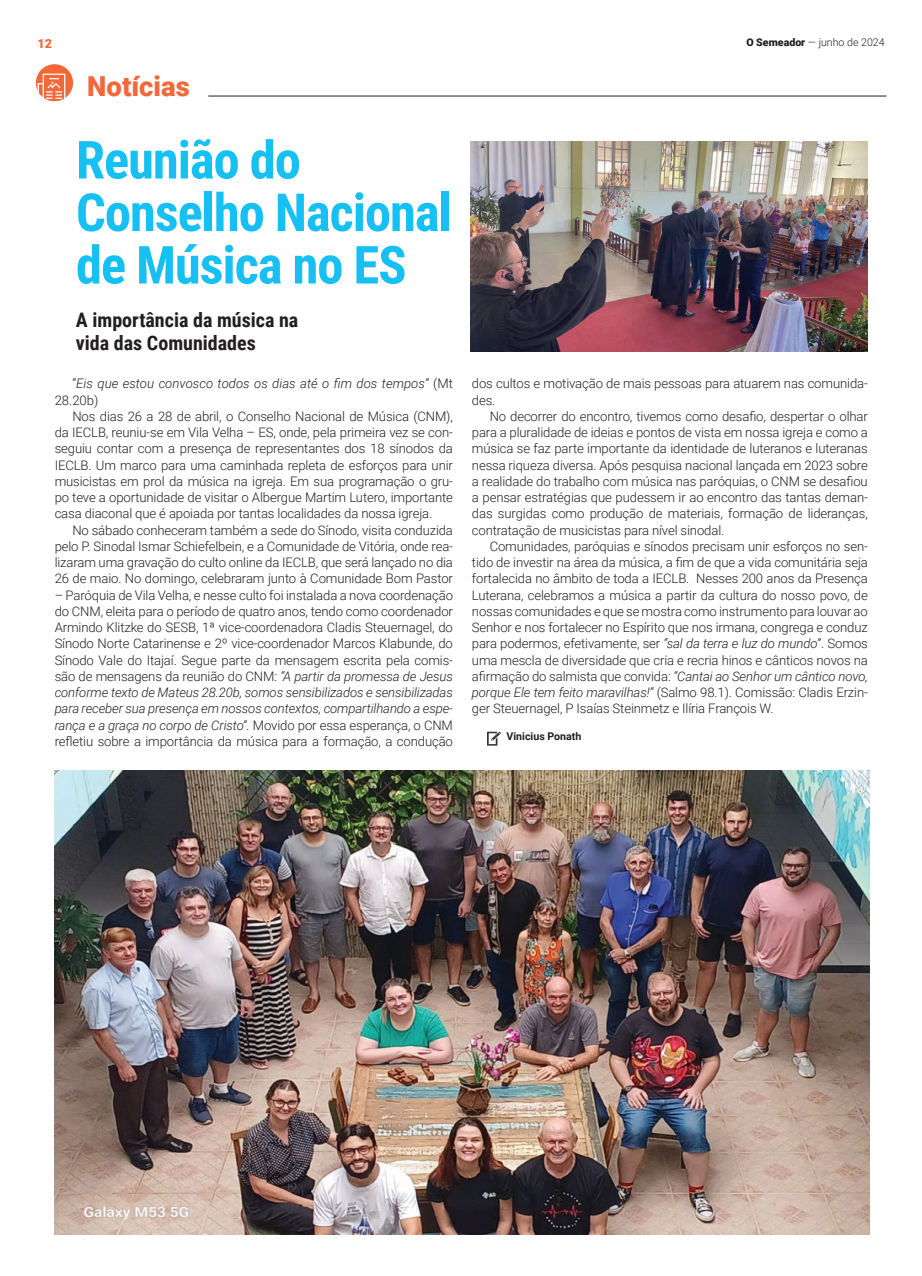
<style>
.page{position:relative;width:922px;height:1276px;background:#fff}
.page>*{position:absolute;margin:0;border:0;box-sizing:border-box;transform-origin:0 0}
.t1{font:700 52.5px/52.5px "Roboto Condensed";letter-spacing:-.02em;color:#17c0f2}
.t2{font:900 27.5px "Roboto";color:#f26838}
.t3{font:700 20px/22.5px "Roboto Condensed";color:#231f20}
.t4{font:300 13.12px/16.2px "Roboto";letter-spacing:-.01em;color:#231f20;text-align:justify}
.t5{font:italic 300 13.12px/16.2px "Roboto";color:#231f20}
.t6{font:900 12.5px "Roboto";color:#f26838}
.t7{font:300 10.62px "Roboto";color:#231f20}
.t8{font:700 10.62px "Roboto";color:#231f20}
.s1{font-weight:900}
.s2{font-style:normal}
.s3{font-style:italic}
</style>
<div class="page">
<svg style="left:36px;top:64px;width:37px;height:37px"></svg>
<svg style="left:38px;top:74px;width:27px;height:28px"></svg>
<hr style="left:208px;top:96px;width:678px;height:1px;background:#231f20">
<svg style="left:487px;top:731px;width:14px;height:14px"></svg>
<img style="left:470px;top:142px;width:397px;height:210px">
<img style="left:54px;top:770px;width:815px;height:464px">
<p class="t6" style="left:38px;top:35px;width:16px">12</p>
<p class="t7" style="left:746px;top:34px;width:140px"><span class="s1">O Semeador</span> ― junho de 2024</p>
<h2 class="t2" style="left:87px;top:71px;width:104px">Notícias</h2>
<h1 class="t1" style="left:76px;top:137px;width:377px">Reunião do<br>Conselho Nacional de Música no ES</h1>
<h3 class="t3" style="left:76px;top:310px;width:224px">A importância da música na vida das Comunidades</h3>
<p class="t5" style="left:55px;top:375px;width:400px;text-indent:18px"><span class="s2">“</span>Eis que estou convosco todos os dias até o fim dos tempos” <span class="s2">(Mt<br>28.20b)</span></p>
<p class="t4" style="left:55px;top:409px;width:400px;text-indent:18px">Nos dias 26 a 28 de abril, o Conselho Nacional de Música (CNM), da IECLB, reuniu-se em Vila Velha – ES, onde, pela primeira vez se con&shy;seguiu contar com a presença de representantes dos 18 sínodos da IECLB. Um marco para uma caminhada repleta de esforços para unir musicistas em prol da música na igreja. Em sua programação o gru&shy;po teve a oportunidade de visitar o Albergue Martim Lutero, importante casa diaconal que é apoiada por tantas localidades da nossa igreja.</p>
<p class="t4" style="left:55px;top:521px;width:400px;text-indent:18px">No sábado conheceram também a sede do Sínodo, visita conduzida pelo P. Sinodal Ismar Schiefelbein, e a Comunidade de Vitória, onde rea&shy;lizaram uma gravação do culto online da IECLB, que será lançado no dia 26 de maio. No domingo, celebraram junto à Comunidade Bom Pastor</p>
<p class="t4" style="left:55px;top:586px;width:400px">– Paróquia de Vila Velha, e nesse culto foi instalada a nova coordenação do CNM, eleita para o período de quatro anos, tendo como coordenador Armindo Klitzke do SESB, 1ª vice-coordenadora Cladis Steuernagel, do Sínodo Norte Catarinense e 2º vice-coordenador Marcos Klabunde, do Sínodo Vale do Itajaí. Segue parte da mensagem escrita pela comis&shy;são de mensagens da reunião do CNM: <span class="s3">“A partir da promessa de Jesus conforme texto de Mateus 28.20b, somos sensibilizados e sensibilizadas para receber sua presença em nossos contextos, compartilhando a espe&shy;rança e a graça no corpo de Cristo”.</span> Movido por essa esperança, o CNM refletiu sobre a importância da música para a formação, a condução</p>
<p class="t4" style="left:472px;top:376px;width:397px">dos cultos e motivação de mais pessoas para atuarem nas comunida&shy;des.</p>
<p class="t4" style="left:472px;top:407px;width:397px;text-indent:18px">No decorrer do encontro, tivemos como desafio, despertar o olhar para a pluralidade de ideias e pontos de vista em nossa igreja e como a música se faz parte importante da identidade de luteranos e luteranas nessa riqueza diversa. Após pesquisa nacional lançada em 2023 sobre a realidade do trabalho com música nas paróquias, o CNM se desafiou a pensar estratégias que pudessem ir ao encontro das tantas deman&shy;das surgidas como produção de materiais, formação de lideranças, contratação de musicistas para nível sinodal.</p>
<p class="t4" style="left:472px;top:537px;width:397px;text-indent:18px">Comunidades, paróquias e sínodos precisam unir esforços no sen&shy;tido de investir na área da música, a fim de que a vida comunitária seja fortalecida no âmbito de toda a IECLB. Nesses 200 anos da Presença Luterana, celebramos a música a partir da cultura do nosso povo, de nossas comunidades e que se mostra como instrumento para louvar ao Senhor e nos fortalecer no Espírito que nos irmana, congrega e conduz para podermos, efetivamente, ser <span class="s3">“sal da terra e luz do mundo</span>”. Somos uma mescla de diversidade que cria e recria hinos e cânticos novos na afirmação do salmista que convida: <span class="s3">“Cantai ao Senhor um cântico novo, porque Ele tem feito maravilhas!”</span> (Salmo 98.1). Comissão: Cladis Erzin&shy;ger Steuernagel, P Isaías Steinmetz e Ilíria François W.</p>
<p class="t8" style="left:506px;top:731px;width:76px">Vinicius Ponath</p>
</div>
